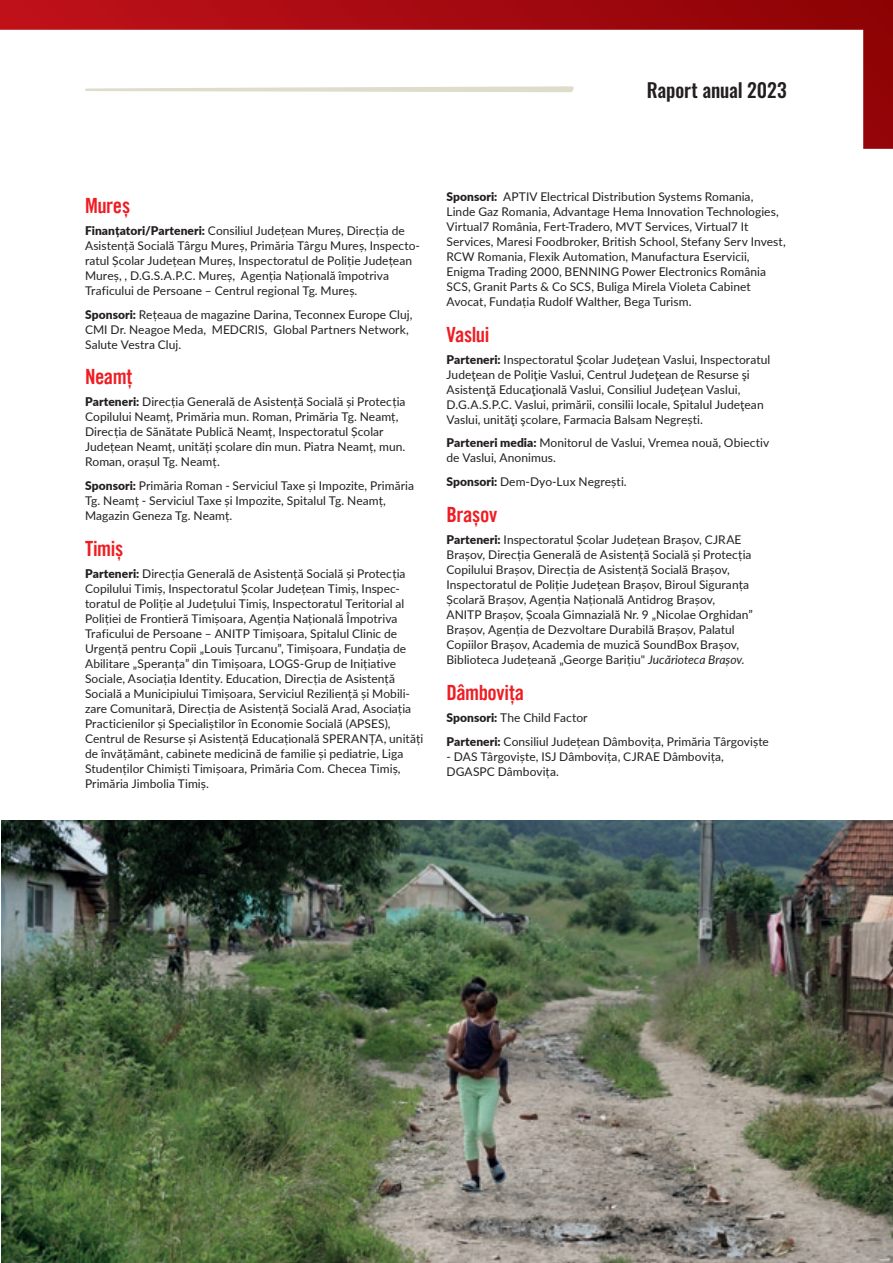
<style>
.page{position:relative;width:893px;height:1263px;background:#fff}
.page>*{position:absolute;margin:0;border:0;box-sizing:border-box;transform-origin:0 0}
.body_text{font:21px "Trade Gothic LT Com Bd Cn 20";letter-spacing:-.02em;color:#ee1d23}
.t1{font:500 19.5px "Oswald";letter-spacing:-.01em;color:#231f20}
.body_text-2{font:12px/15px "Lato";letter-spacing:.005em;color:#231f20}
.s1{font-weight:900}
.s2{font-style:italic}
</style>
<div class="page">
<svg style="left:0;top:0;width:893px;height:149px"></svg>
<svg style="left:85px;top:86px;width:489px;height:6px"></svg>
<img style="left:1px;top:821px;width:892px;height:442px">
<h2 class="t1" style="left:647px;top:80px;width:141px">Raport anual 2023</h2>
<p class="body_text" style="left:85px;top:193px;width:47px">Mureș</p>
<p class="body_text-2" style="left:85px;top:223px;width:336px"><span class="s1">Finanțatori/Parteneri:</span> Consiliul Județean Mureș, Direcția de Asistență Socială Târgu Mureș, Primăria Târgu Mureș, Inspecto&shy;ratul Școlar Județean Mureș, Inspectoratul de Poliție Județean Mureș, , D.G.S.A.P.C. Mureș, Agenția Națională împotriva Traficului de Persoane – Centrul regional Tg. Mureș.</p>
<p class="body_text-2" style="left:85px;top:306px;width:329px"><span class="s1">Sponsori:</span> Rețeaua de magazine Darina, Teconnex Europe Cluj,<br>CMI Dr. Neagoe Meda, MEDCRIS, Global Partners Network,<br>Salute Vestra Cluj.</p>
<p class="body_text" style="left:85px;top:364px;width:49px">Neamț</p>
<p class="body_text-2" style="left:85px;top:394px;width:322px"><span class="s1">Parteneri:</span> Direcția Generală de Asistență Socială și Protecția Copilului Neamț, Primăria mun. Roman, Primăria Tg. Neamț, Direcția de Sănătate Publică Neamț, Inspectoratul Școlar Județean Neamț, unități școlare din mun. Piatra Neamț, mun.<br>Roman, orașul Tg. Neamț.</p>
<p class="body_text-2" style="left:85px;top:477px;width:331px"><span class="s1">Sponsori:</span> Primăria Roman - Serviciul Taxe și Impozite, Primăria<br>Tg. Neamț - Serviciul Taxe și Impozite, Spitalul Tg. Neamț,<br>Magazin Geneza Tg. Neamț.</p>
<p class="body_text" style="left:85px;top:535px;width:40px">Timiș</p>
<p class="body_text-2" style="left:85px;top:565px;width:340px"><span class="s1">Parteneri:</span> Direcția Generală de Asistență Socială și Protecția Copilului Timiș, Inspectoratul Școlar Județean Timiș, Inspec&shy;toratul de Poliție al Județului Timiș, Inspectoratul Teritorial al Poliției de Frontieră Timișoara, Agenția Națională Împotriva Traficului de Persoane – ANITP Timișoara, Spitalul Clinic de Urgență pentru Copii „Louis Țurcanu”, Timișoara, Fundația de Abilitare „Speranța” din Timișoara, LOGS-Grup de Inițiative Sociale, Asociația Identity. Education, Direcția de Asistență Socială a Municipiului Timișoara, Serviciul Reziliență și Mobili&shy;zare Comunitară, Direcția de Asistență Socială Arad, Asociația Practicienilor și Specialiștilor în Economie Socială (APSES), Centrul de Resurse și Asistență Educațională SPERANȚA, unități de învățământ, cabinete medicină de familie și pediatrie, Liga Studenților Chimiști Timișoara, Primăria Com. Checea Timiș, Primăria Jimbolia Timiș.</p>
<p class="body_text-2" style="left:446px;top:189px;width:341px"><span class="s1">Sponsori:</span> APTIV Electrical Distribution Systems Romania,<br>Linde Gaz Romania, Advantage Hema Innovation Technologies, Virtual7 România, Fert-Tradero, MVT Services, Virtual7 It Services, Maresi Foodbroker, British School, Stefany Serv Invest, RCW Romania, Flexik Automation, Manufactura Eservicii, Enigma Trading 2000, BENNING Power Electronics România SCS, Granit Parts &amp; Co SCS, Buliga Mirela Violeta Cabinet Avocat, Fundația Rudolf Walther, Bega Turism.</p>
<p class="body_text" style="left:446px;top:322px;width:44px">Vaslui</p>
<p class="body_text-2" style="left:446px;top:351px;width:325px"><span class="s1">Parteneri:</span> Inspectoratul Şcolar Judeţean Vaslui, Inspectoratul Judeţean de Poliţie Vaslui, Centrul Judeţean de Resurse şi Asistenţă Educaţională Vaslui, Consiliul Judeţean Vaslui, D.G.A.S.P.C. Vaslui, primării, consilii locale, Spitalul Judeţean Vaslui, unităţi şcolare, Farmacia Balsam Negrești.</p>
<p class="body_text-2" style="left:446px;top:435px;width:324px"><span class="s1">Parteneri media:</span> Monitorul de Vaslui, Vremea nouă, Obiectiv de Vaslui, Anonimus.</p>
<p class="body_text-2" style="left:446px;top:473px;width:182px"><span class="s1">Sponsori:</span> Dem-Dyo-Lux Negrești.</p>
<p class="body_text" style="left:446px;top:502px;width:52px">Brașov</p>
<p class="body_text-2" style="left:446px;top:532px;width:308px"><span class="s1">Parteneri:</span> Inspectoratul Școlar Județean Brașov, CJRAE Brașov, Direcția Generală de Asistență Socială și Protecția Copilului Brașov, Direcția de Asistență Socială Brașov, Inspectoratul de Poliție Județean Brașov, Biroul Siguranța Școlară Brașov, Agenția Națională Antidrog Brașov, ANITP Brașov, Școala Gimnazială Nr. 9 „Nicolae Orghidan” Brașov, Agenția de Dezvoltare Durabilă Brașov, Palatul Copiilor Brașov, Academia de muzică SoundBox Brașov, Biblioteca Județeană „George Barițiu" <span class="s2">Jucărioteca Brașov</span>.</p>
<p class="body_text" style="left:446px;top:680px;width:79px">Dâmbovița</p>
<p class="body_text-2" style="left:446px;top:710px;width:143px"><span class="s1">Sponsori:</span> The Child Factor</p>
<p class="body_text-2" style="left:446px;top:733px;width:324px"><span class="s1">Parteneri:</span> Consiliul Județean Dâmbovița, Primăria Târgoviște</p>
<p class="body_text-2" style="left:446px;top:748px;width:279px">- DAS Târgoviște, ISJ Dâmbovița, CJRAE Dâmbovița,<br>DGASPC Dâmbovița.</p>
</div>
